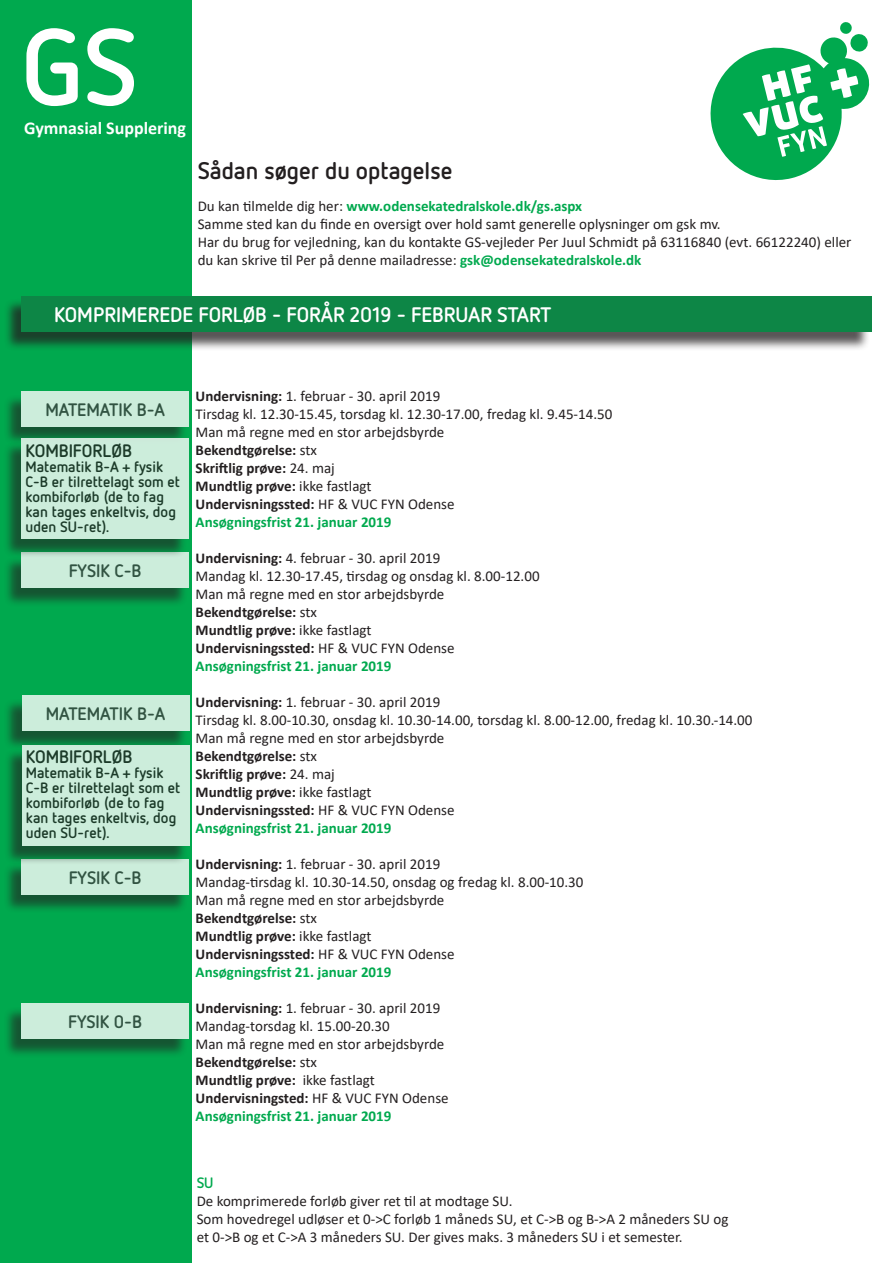
<style>
.page{position:relative;width:893px;height:1263px;background:#fff}
.page>*{position:absolute;margin:0;border:0;box-sizing:border-box;transform-origin:0 0}
.t1{font:700 108px "Netto OT";color:#fff}
.t2{font:700 24px "Netto OT";color:#231f20}
.t3{font:700 21px "Netto OT";color:#fff}
.t4{font:700 18px "Netto OT";color:#3e3e3f}
.t5{font:700 18px "Netto OT";letter-spacing:-.005em;color:#231f20}
.t6{font:700 18px "Calibri";color:#fff}
.t7{font:15px/18px "Calibri";color:#231f20}
.t8{font:700 15px/15px "Netto OT";color:#231f20}
.t9{font:700 15px "Netto OT";color:#00a94e}
.s1{font-weight:700;color:#00a94e}
.s2{font-weight:700}
</style>
<div class="page">
<div style="left:0;top:0;width:191px;height:1263px;background:#00a94e"></div>
<div style="left:4px;top:298px;width:866px;height:53px;background:#231f20;opacity:.75"></div>
<div style="left:21px;top:296px;width:851px;height:35px;background:#0d8646"></div>
<svg style="left:710px;top:22px;width:160px;height:159px"></svg>
<div style="left:3px;top:394px;width:185px;height:52px;background:#231f20;opacity:.75"></div>
<div style="left:21px;top:391px;width:168px;height:35px;background:#cceddb"></div>
<div style="left:3px;top:556px;width:185px;height:52px;background:#231f20;opacity:.75"></div>
<div style="left:21px;top:553px;width:168px;height:35px;background:#cceddb"></div>
<div style="left:3px;top:441px;width:185px;height:118px;background:#231f20;opacity:.75"></div>
<div style="left:21px;top:439px;width:168px;height:100px;background:#cceddb"></div>
<div style="left:3px;top:1006px;width:185px;height:52px;background:#231f20;opacity:.75"></div>
<div style="left:21px;top:1003px;width:168px;height:36px;background:#cceddb"></div>
<div style="left:3px;top:862px;width:185px;height:52px;background:#231f20;opacity:.75"></div>
<div style="left:21px;top:859px;width:168px;height:35px;background:#cceddb"></div>
<div style="left:4px;top:699px;width:184px;height:51px;background:#231f20;opacity:.75"></div>
<div style="left:22px;top:696px;width:168px;height:35px;background:#cceddb"></div>
<div style="left:4px;top:748px;width:184px;height:117px;background:#231f20;opacity:.75"></div>
<div style="left:22px;top:745px;width:168px;height:101px;background:#cceddb"></div>
<h1 class="t1" style="left:21px;top:-1px;width:118px">GS</h1>
<p class="t6" style="left:24px;top:115px;width:163px">Gymnasial Supplering</p>
<h2 class="t2" style="left:198px;top:155px;width:256px">Sådan søger du optagelse</h2>
<p class="t7" style="left:198px;top:197px;width:655px">Du kan tilmelde dig her: <span class="s1">www.odensekatedralskole.dk/gs.aspx<br></span>Samme sted kan du finde en oversigt over hold samt generelle oplysninger om gsk mv.<br>Har du brug for vejledning, kan du kontakte GS-vejleder Per Juul Schmidt på 63116840 (evt. 66122240) eller du kan skrive til Per på denne mailadresse: <span class="s1">gsk@odensekatedralskole.dk</span></p>
<h3 class="t3" style="left:54px;top:301px;width:499px">KOMPRIMEREDE FORLØB - FORÅR 2019 - FEBRUAR START</h3>
<p class="t4" style="left:45px;top:398px;width:121px">MATEMATIK B-A</p>
<p class="t5" style="left:26px;top:439px;width:108px">KOMBIFORLØB</p>
<p class="t8" style="left:26px;top:459px;width:156px">Matematik B-A + fysik<br>C-B er tilrettelagt som et kombiforløb (de to fag kan tages enkeltvis, dog uden SU-ret).</p>
<p class="t4" style="left:69px;top:560px;width:74px">FYSIK C-B</p>
<p class="t4" style="left:46px;top:703px;width:121px">MATEMATIK B-A</p>
<p class="t5" style="left:26px;top:746px;width:108px">KOMBIFORLØB</p>
<p class="t8" style="left:26px;top:765px;width:156px">Matematik B-A + fysik<br>C-B er tilrettelagt som et kombiforløb (de to fag kan tages enkeltvis, dog uden SU-ret).</p>
<p class="t4" style="left:69px;top:866px;width:74px">FYSIK C-B</p>
<p class="t4" style="left:68px;top:1010px;width:75px">FYSIK 0-B</p>
<p class="t7" style="left:196px;top:386px;width:418px"><span class="s2">Undervisning:</span> 1. februar - 30. april 2019<br>Tirsdag kl. 12.30-15.45, torsdag kl. 12.30-17.00, fredag kl. 9.45-14.50<br>Man må regne med en stor arbejdsbyrde<br><span class="s2">Bekendtgørelse:</span> stx<br><span class="s2">Skriftlig prøve:</span> 24. maj<br><span class="s2">Mundtlig prøve:</span> ikke fastlagt<br><span class="s2">Undervisningssted:</span> HF &amp; VUC FYN Odense<br><span class="s1">Ansøgningsfrist 21. januar 2019</span></p>
<p class="t7" style="left:196px;top:548px;width:346px"><span class="s2">Undervisning:</span> 4. februar - 30. april 2019<br>Mandag kl. 12.30-17.45, tirsdag og onsdag kl. 8.00-12.00<br>Man må regne med en stor arbejdsbyrde <span class="s2">Bekendtgørelse:</span> stx<br><span class="s2">Mundtlig prøve:</span> ikke fastlagt<br><span class="s2">Undervisningssted:</span> HF &amp; VUC FYN Odense <span class="s1">Ansøgningsfrist 21. januar 2019</span></p>
<p class="t7" style="left:196px;top:692px;width:558px"><span class="s2">Undervisning:</span> 1. februar - 30. april 2019<br>Tirsdag kl. 8.00-10.30, onsdag kl. 10.30-14.00, torsdag kl. 8.00-12.00, fredag kl. 10.30.-14.00<br>Man må regne med en stor arbejdsbyrde<br><span class="s2">Bekendtgørelse:</span> stx<br><span class="s2">Skriftlig prøve:</span> 24. maj<br><span class="s2">Mundtlig prøve:</span> ikke fastlagt<br><span class="s2">Undervisningssted:</span> HF &amp; VUC FYN Odense<br><span class="s1">Ansøgningsfrist 21. januar 2019</span></p>
<p class="t7" style="left:196px;top:854px;width:389px"><span class="s2">Undervisning:</span> 1. februar - 30. april 2019<br>Mandag-tirsdag kl. 10.30-14.50, onsdag og fredag kl. 8.00-10.30<br>Man må regne med en stor arbejdsbyrde<br><span class="s2">Bekendtgørelse:</span> stx<br><span class="s2">Mundtlig prøve:</span> ikke fastlagt<br><span class="s2">Undervisningssted:</span> HF &amp; VUC FYN Odense<br><span class="s1">Ansøgningsfrist 21. januar 2019</span></p>
<p class="t7" style="left:196px;top:998px;width:255px"><span class="s2">Undervisning:</span> 1. februar - 30. april 2019<br>Mandag-torsdag kl. 15.00-20.30<br>Man må regne med en stor arbejdsbyrde <span class="s2">Bekendtgørelse:</span> stx<br><span class="s2">Mundtlig prøve:</span> ikke fastlagt <span class="s2">Undervisningsted:</span> HF &amp; VUC FYN Odense <span class="s1">Ansøgningsfrist 21. januar 2019</span></p>
<p class="t9" style="left:197px;top:1173px;width:18px">SU</p>
<p class="t7" style="left:197px;top:1192px;width:533px">De komprimerede forløb giver ret til at modtage SU.<br>Som hovedregel udløser et 0-&gt;C forløb 1 måneds SU, et C-&gt;B og B-&gt;A 2 måneders SU og et 0-&gt;B og et C-&gt;A 3 måneders SU. Der gives maks. 3 måneders SU i et semester.</p>
</div>
